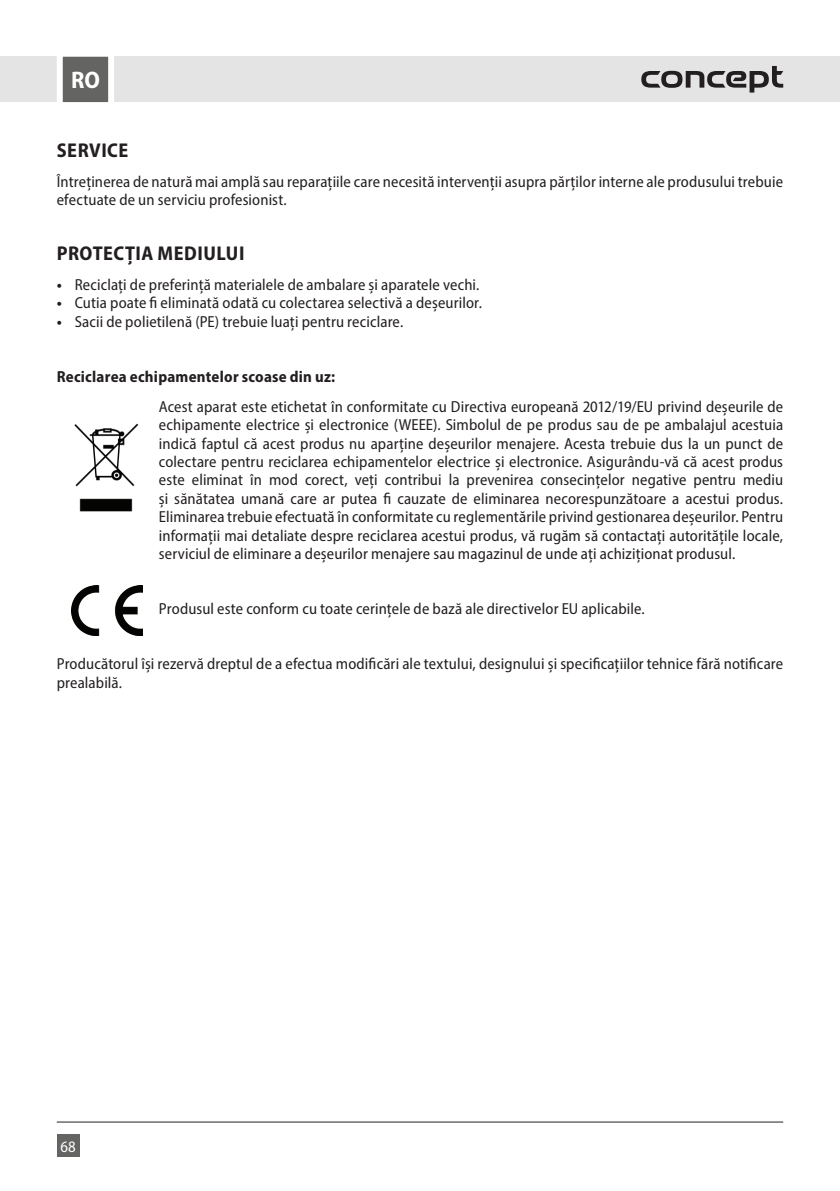
<style>
.page{position:relative;width:840px;height:1191px;background:#fff}
.page>*{position:absolute;margin:0;border:0;box-sizing:border-box;transform-origin:0 0}
.t1{font:700 semi-condensed 24px "Myriad Pro";color:#fff}
.t2{font:700 semi-condensed 20px "Myriad Pro";letter-spacing:.02em;color:#231f20}
.t3{font:semi-condensed 16px/18.4px "Myriad Pro";letter-spacing:.01em;color:#231f20}
.t4{font:700 semi-condensed 16px "Myriad Pro";letter-spacing:.015em;color:#231f20}
.t5{font:semi-condensed 16px "Myriad Pro";color:#fff}
.s1{font-weight:700}
</style>
<div class="page">
<div style="left:0;top:57px;width:839px;height:45px;background:#e4e4e4"></div>
<div style="left:57px;top:1134px;width:22px;height:23px;background:#646463"></div>
<svg style="left:54px;top:56px;width:63px;height:47px;background:#909090"></svg>
<hr style="left:57px;top:1121px;width:725px;height:1px;background:#231f20">
<svg style="left:641px;top:66px;width:141px;height:27px"></svg>
<img style="left:74px;top:423px;width:65px;height:89px">
<img style="left:71px;top:586px;width:71px;height:49px">
<h1 class="t1" style="left:71px;top:65px;width:30px">RO</h1>
<p class="t2" style="left:57px;top:137px;width:73px">SERVICE</p>
<p class="t3" style="left:57px;top:172px;width:727px">Întreținerea de natură mai amplă sau reparațiile care necesită intervenții asupra părților interne ale produsului trebuie efectuate de un serviciu profesionist.</p>
<p class="t2" style="left:57px;top:240px;width:189px">PROTECȚIA MEDIULUI</p>
<p class="t3" style="left:57px;top:275px;width:424px"><span class="s1">•</span> Reciclați de preferință materialele de ambalare și aparatele vechi.</p>
<p class="t3" style="left:57px;top:293px;width:426px"><span class="s1">•</span> Cutia poate fi eliminată odată cu colectarea selectivă a deșeurilor.</p>
<p class="t3" style="left:57px;top:312px;width:348px"><span class="s1">•</span> Sacii de polietilenă (PE) trebuie luați pentru reciclare.</p>
<p class="t4" style="left:57px;top:366px;width:280px">Reciclarea echipamentelor scoase din uz:</p>
<p class="t3" style="left:159px;top:397px;width:625px;text-align:justify">Acest aparat este etichetat în conformitate cu Directiva europeană 2012/19/EU privind deșeurile de echipamente electrice și electronice (WEEE). Simbolul de pe produs sau de pe ambalajul acestuia indică faptul că acest produs nu aparține deșeurilor menajere. Acesta trebuie dus la un punct de colectare pentru reciclarea echipamentelor electrice și electronice. Asigurându-vă că acest produs este eliminat în mod corect, veți contribui la prevenirea consecințelor negative pentru mediu și sănătatea umană care ar putea fi cauzate de eliminarea necorespunzătoare a acestui produs.<br>Eliminarea trebuie efectuată în conformitate cu reglementările privind gestionarea deșeurilor. Pentru informații mai detaliate despre reciclarea acestui produs, vă rugăm să contactați autoritățile locale, serviciul de eliminare a deșeurilor menajere sau magazinul de unde ați achiziționat produsul.</p>
<p class="t3" style="left:159px;top:599px;width:487px">Produsul este conform cu toate cerințele de bază ale directivelor EU aplicabile.</p>
<p class="t3" style="left:57px;top:654px;width:727px">Producătorul își rezervă dreptul de a efectua modificări ale textului, designului și specificațiilor tehnice fără notificare prealabilă.</p>
<p class="t5" style="left:60px;top:1136px;width:17px">68</p>
</div>
